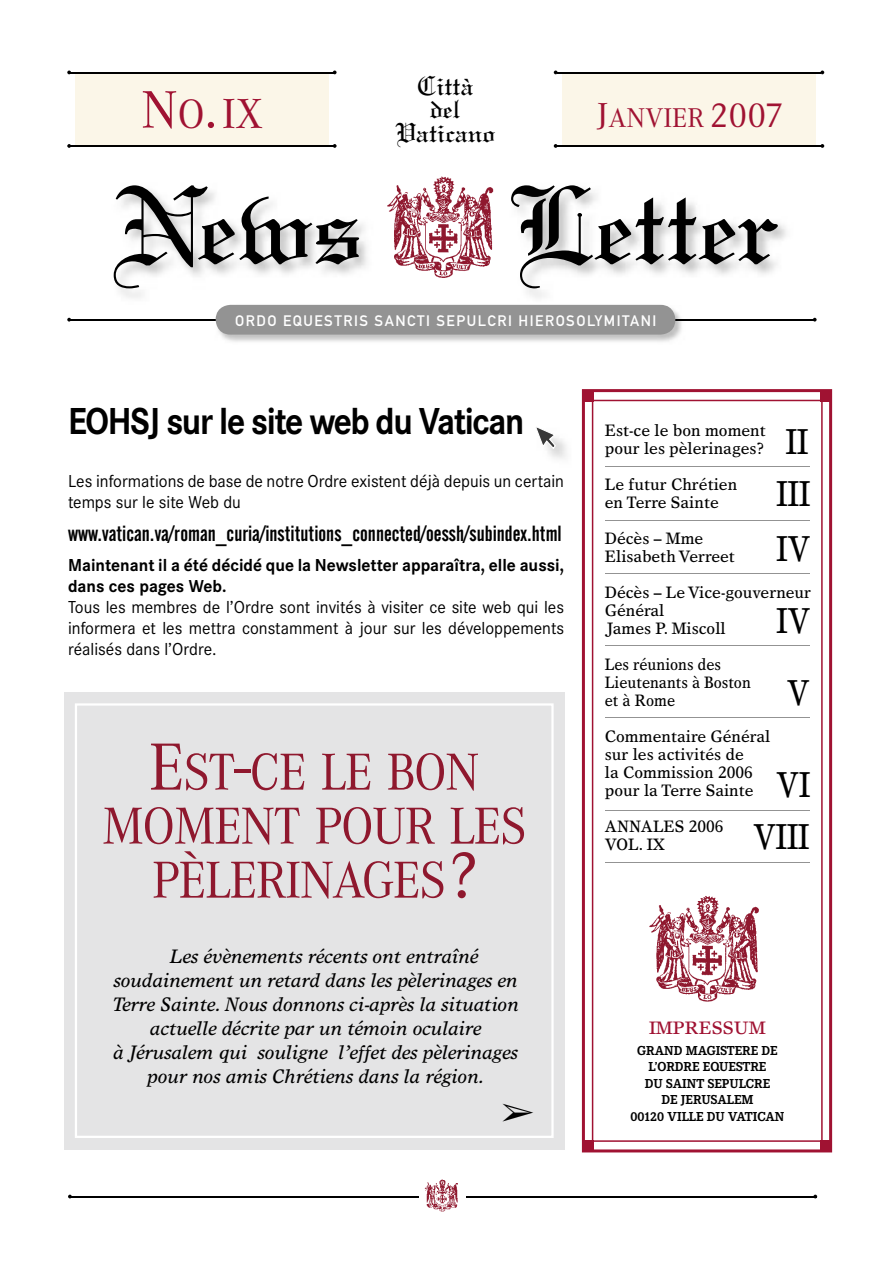
<style>
.page{position:relative;width:893px;height:1263px;background:#fff}
.page>*{position:absolute;margin:0;border:0;box-sizing:border-box;transform-origin:0 0}
.t1{font:117.15px "Linotext";color:#000}
.t2{font:54.45px "Corporate A";color:#a01232}
.t3{font:53.85px/54px "Corporate A";letter-spacing:-.025em;color:#8f182e;text-align:center;scale:.95 1}
.t4{font:700 39px "Corporate S";letter-spacing:-.04em;color:#000;scale:.9 1}
.t5{font:36px "Times Europa";color:#000;scale:.8 1}
.t6{font:29.1px/23.5px "Linotext";color:#000;text-align:center}
.t7{font:28.05px "Corporate A";color:#a01232}
.t8{font:21.75px "Alternate Gothic No 2 BT";color:#000}
.t9{font:italic 19.5px "Times Europa";color:#000}
.t10{font:18px/21px "Corporate S";color:#000}
.t11{font:700 18px/21px "Corporate S";color:#000}
.t12{font:18px "Times Europa";color:#a01232}
.t13{font:16.5px/18px "Times Europa";color:#000;scale:.95 1}
.t14{font:16.5px/18px "Times Europa";color:#000;scale:.88 1}
.t15{font:15px "DIN Mittelschrift Std";letter-spacing:.1em;color:#fff}
.t16{font:700 13.5px/16.5px "Corporate E";color:#000;text-align:center}
.s1{font-size:42.45px}
.s2{font-size:43.5px}
.s3{font-size:36px}
.s4{font-size:69px}
</style>
<div class="page">
<div style="left:64px;top:692px;width:501px;height:458px;background:#e4e4e5"></div>
<svg style="left:582px;top:389px;width:250px;height:763px"></svg>
<hr style="left:70px;top:1196px;width:746px;height:1px;background:#000">
<div style="left:419px;top:1184px;width:47px;height:19px;background:#fff"></div>
<img style="left:424px;top:1179px;width:34px;height:33px">
<div style="left:75px;top:72px;width:253px;height:74px;background:#fbf6e8"></div>
<div style="left:563px;top:72px;width:253px;height:74px;background:#fbf6e8"></div>
<img style="left:387px;top:176px;width:107px;height:102px">
<hr style="left:70px;top:145px;width:264px;height:2px;background:#000">
<hr style="left:70px;top:72px;width:264px;height:1px;background:#000">
<hr style="left:557px;top:145px;width:264px;height:2px;background:#000">
<hr style="left:69px;top:319px;width:746px;height:1px;background:#000">
<hr style="left:557px;top:72px;width:264px;height:1px;background:#000">
<svg style="left:554px;top:144px;width:3px;height:4px"></svg>
<svg style="left:333px;top:144px;width:4px;height:4px"></svg>
<svg style="left:67px;top:144px;width:4px;height:4px"></svg>
<svg style="left:67px;top:318px;width:4px;height:4px"></svg>
<svg style="left:813px;top:318px;width:4px;height:4px"></svg>
<svg style="left:821px;top:144px;width:3px;height:4px"></svg>
<img style="left:214px;top:304px;width:471px;height:38px">
<img style="left:214px;top:319px;width:471px;height:1px">
<div style="left:216px;top:305px;width:459px;height:30px;background:#939393;border-radius:15px"></div>
<div style="left:583px;top:391px;width:11px;height:11px;background:#a01232"></div>
<div style="left:821px;top:391px;width:10px;height:11px;background:#a01232"></div>
<div style="left:583px;top:1140px;width:11px;height:11px;background:#a01232"></div>
<div style="left:821px;top:1140px;width:10px;height:11px;background:#a01232"></div>
<img style="left:645px;top:889px;width:124px;height:118px">
<hr style="left:605px;top:466px;width:204px;height:1px;background:#939393">
<hr style="left:605px;top:520px;width:204px;height:1px;background:#939393">
<hr style="left:605px;top:645px;width:204px;height:1px;background:#939393">
<hr style="left:605px;top:717px;width:204px;height:1px;background:#939393">
<hr style="left:605px;top:810px;width:204px;height:1px;background:#939393">
<hr style="left:605px;top:862px;width:204px;height:1px;background:#939393">
<svg style="left:536px;top:427px;width:20px;height:22px"></svg>
<svg style="left:75px;top:703px;width:479px;height:435px"></svg>
<hr style="left:605px;top:573px;width:204px;height:1px;background:#939393">
<svg style="left:503px;top:1104px;width:30px;height:18px"></svg>
<h3 class="t6" style="left:395px;top:73px;width:102px">Città<br>del<br>Vaticano</h3>
<h2 class="t2" style="left:141px;top:80px;width:123px">N<span class="s1">O</span>.<span class="s2">IX</span></h2>
<h3 class="t7" style="left:597px;top:102px;width:188px"><span class="s3">J</span>ANVIER <span class="s3">2007</span></h3>
<h1 class="t1" style="left:112px;top:156px;width:670px">News Letter</h1>
<p class="t15" style="left:235px;top:312px;width:423px">ORDO EQUESTRIS SANCTI SEPULCRI HIEROSOLYMITANI</p>
<h3 class="t4" style="left:68px;top:399px;width:509px">EOHSJ sur le site web du Vatican</h3>
<p class="t10" style="left:68px;top:471px;width:497px">Les informations de base de notre Ordre existent déjà depuis un certain temps sur le site Web du</p>
<p class="t8" style="left:68px;top:521px;width:495px">www.vatican.va/roman_curia/institutions_connected/oessh/subindex.html</p>
<p class="t11" style="left:68px;top:555px;width:498px">Maintenant il a été décidé que la Newsletter apparaîtra, elle aussi, dans ces pages Web.</p>
<p class="t10" style="left:68px;top:597px;width:498px;text-align:justify">Tous les membres de l’Ordre sont invités à visiter ce site web qui les informera et les mettra constamment à jour sur les développements réalisés dans l’Ordre.</p>
<h3 class="t3" style="left:102px;top:746px;width:448px"><span class="s4">E</span>ST<span class="s4">-</span>CE LE BON<br>MOMENT POUR LES<br>PÈLERINAGES<span class="s4">?</span></h3>
<p class="t9" style="left:170px;top:945px;width:310px">Les évènements récents ont entraîné</p>
<p class="t9" style="left:113px;top:969px;width:406px">soudainement un retard dans les pèlerinages en</p>
<p class="t9" style="left:112px;top:993px;width:408px">Terre Sainte. Nous donnons ci-après la situation</p>
<p class="t9" style="left:150px;top:1017px;width:333px">actuelle décrite par un témoin oculaire</p>
<p class="t9" style="left:113px;top:1041px;width:406px">à Jérusalem qui souligne l’effet des pèlerinages</p>
<p class="t9" style="left:147px;top:1065px;width:338px">pour nos amis Chrétiens dans la région.</p>
<p class="t13" style="left:605px;top:421px;width:171px">Est-ce le bon moment pour les pèlerinages?</p>
<p class="t13" style="left:605px;top:475px;width:141px">Le futur Chrétien en Terre Sainte</p>
<p class="t13" style="left:605px;top:529px;width:138px">Décès – Mme<br>Elisabeth Verreet</p>
<p class="t13" style="left:605px;top:583px;width:219px">Décès – Le Vice-gouverneur<br>Général<br>James P. Miscoll</p>
<p class="t14" style="left:605px;top:655px;width:167px">Les réunions des<br>Lieutenants à Boston et à Rome</p>
<p class="t13" style="left:605px;top:727px;width:176px">Commentaire Général sur les activités de<br>la Commission 2006 pour la Terre Sainte</p>
<p class="t13" style="left:605px;top:817px;width:127px">ANNALES 2006<br>VOL. IX</p>
<h3 class="t5" style="left:786px;top:420px;width:29px">II</h3>
<h3 class="t5" style="left:777px;top:472px;width:43px">III</h3>
<h3 class="t5" style="left:777px;top:528px;width:43px">IV</h3>
<h3 class="t5" style="left:777px;top:600px;width:43px">IV</h3>
<h3 class="t5" style="left:787px;top:671px;width:30px">V</h3>
<h3 class="t5" style="left:777px;top:763px;width:43px">VI</h3>
<h3 class="t5" style="left:753px;top:815px;width:71px">VIII</h3>
<p class="t12" style="left:649px;top:1017px;width:118px">IMPRESSUM</p>
<p class="t16" style="left:630px;top:1042px;width:156px">GRAND MAGISTERE DE<br>L’ORDRE EQUESTRE<br>DU SAINT SEPULCRE<br>DE JERUSALEM<br>00120 VILLE DU VATICAN</p>
</div>
